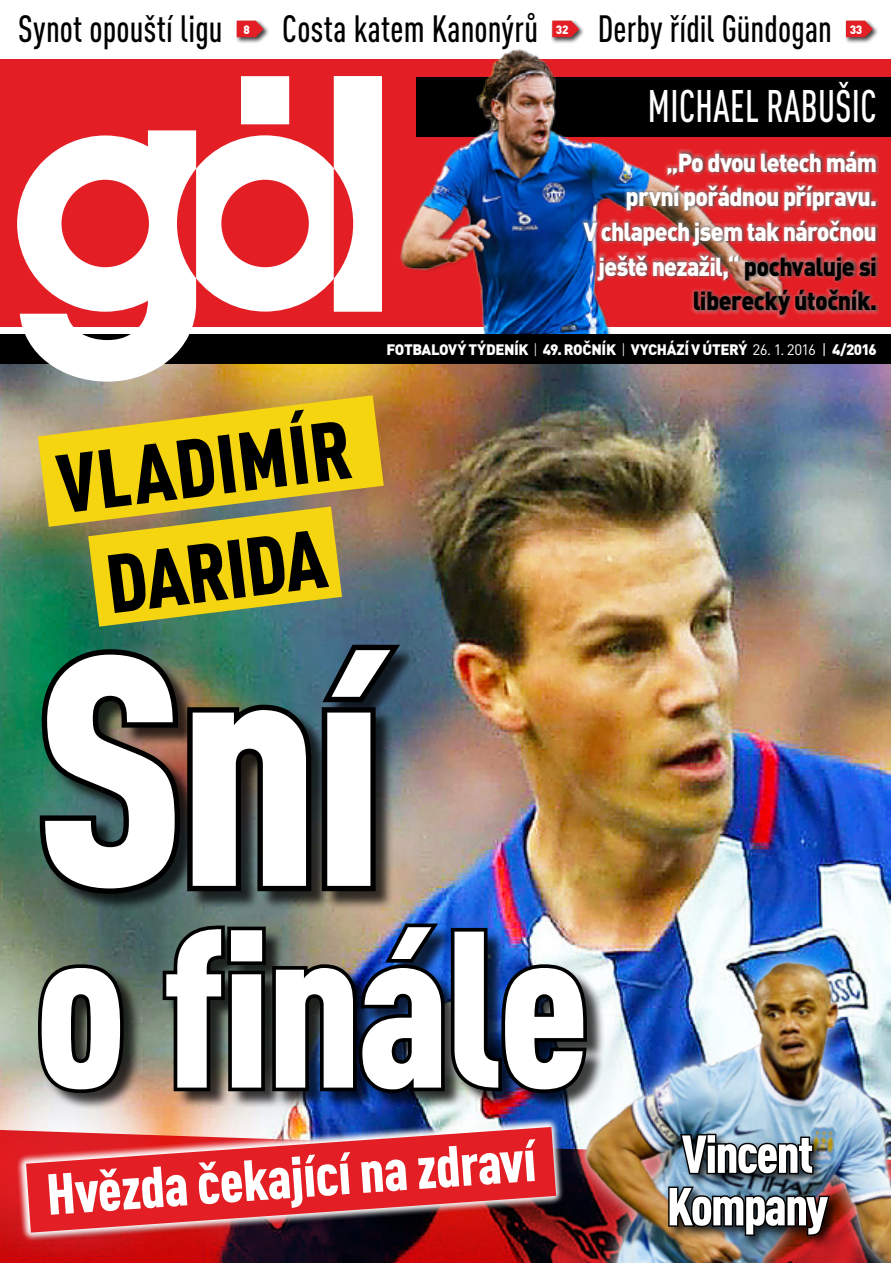
<style>
.page{position:relative;width:891px;height:1263px;background:#fff}
.page>*{position:absolute;margin:0;border:0;box-sizing:border-box;transform-origin:0 0}
.t1{font:900 condensed 322.05px "DIN Pro";color:#fff}
.t2{font:900 condensed 219.15px "DIN Pro";color:#fff}
.t3{font:900 condensed 81.6px/105.3px "DIN Pro";color:#000;text-align:center}
.t4{font:900 condensed 56.85px "DIN Pro";color:#fff}
.t5{font:900 condensed 52.5px/52.5px "DIN Pro";letter-spacing:-.035em;color:#fff}
.t6{font:500 condensed 45px "DIN Pro";letter-spacing:.01em;color:#fff;scale:.85 1}
.t7{font:500 condensed 37.5px "DIN Pro";letter-spacing:.005em;color:#000;scale:.93 1}
.t8{font:900 25.65px/34.7px "DIN Pro";letter-spacing:-.03em;color:#fff;text-align:right;scale:.9 1}
.t9{font:900 15px "DIN Pro";letter-spacing:-.03em;color:#fff}
.t10{font:900 12px "DIN Pro";color:#fff}
.s1{color:#000}
.s2{font-weight:300}
.s3{font-weight:400}
</style>
<div class="page">
<img style="left:0;top:364px;width:891px;height:724px">
<div style="left:0;top:60px;width:891px;height:267px;background:#e31f25"></div>
<div style="left:417px;top:77px;width:474px;height:59px;background:#000"></div>
<div style="left:43px;top:648px;width:374px;height:264px;background:#000;opacity:.75"></div>
<img style="left:34px;top:683px;width:371px;height:216px">
<div style="left:41px;top:926px;width:564px;height:184px;background:#000;opacity:.75"></div>
<svg style="left:32px;top:960px;width:98px;height:128px;background:#363a33"></svg>
<img style="left:159px;top:917px;width:228px;height:171px">
<img style="left:393px;top:49px;width:421px;height:285px">
<img style="left:387px;top:902px;width:504px;height:361px">
<div style="left:581px;top:148px;width:298px;height:171px;background:#fff;opacity:.4"></div>
<img style="left:0;top:1088px;width:628px;height:175px">
<div style="left:0;top:334px;width:891px;height:30px;background:#000"></div>
<svg style="left:17px;top:76px;width:365px;height:263px;fill:#fff"></svg>
<div style="left:236px;top:20px;width:34px;height:24px;background:#000;opacity:.75"></div>
<svg style="left:237px;top:21px;width:27px;height:16px"></svg>
<div style="left:551px;top:20px;width:35px;height:24px;background:#000;opacity:.75"></div>
<svg style="left:552px;top:21px;width:27px;height:16px"></svg>
<div style="left:845px;top:20px;width:35px;height:24px;background:#000;opacity:.75"></div>
<svg style="left:846px;top:21px;width:27px;height:16px"></svg>
<img style="left:0;top:339px;width:480px;height:244px">
<img style="left:0;top:450px;width:438px;height:233px">
<div style="left:666px;top:1131px;width:177px;height:117px;background:#000;opacity:.8"></div>
<img style="left:667px;top:1132px;width:164px;height:105px">
<h3 class="t7" style="left:18px;top:1px;width:221px">Synot opouští ligu</h3>
<p class="t10" style="left:244px;top:21px;width:8px">8</p>
<h3 class="t7" style="left:282px;top:1px;width:277px">Costa katem Kanonýrů</h3>
<p class="t10" style="left:556px;top:21px;width:14px">32</p>
<h3 class="t7" style="left:598px;top:1px;width:253px">Derby řídil Gündogan</h3>
<p class="t10" style="left:850px;top:21px;width:14px">33</p>
<h3 class="t6" style="left:648px;top:73px;width:271px">MICHAEL RABUŠIC</h3>
<p class="t8" style="left:583px;top:144px;width:328px">„Po dvou letech mám<br>první pořádnou přípravu.<br>V chlapech jsem tak náročnou ještě nezažil, “ <span class="s1">pochvaluje si liberecký útočník.</span></p>
<p class="t9" style="left:387px;top:339px;width:492px">FOTBALOVÝ TÝDENÍK <span class="s2">|</span> 49. ROČNÍK <span class="s2">|</span> VYCHÁZÍ V ÚTERÝ <span class="s3">26. 1. 2016 |</span> 4/2016</p>
<h3 class="t3" style="left:52px;top:431px;width:297px;rotate:-7deg">VLADIMÍR<br>DARIDA</h3>
<h1 class="t1" style="left:35px;top:571px;width:352px">Sní</h1>
<h2 class="t2" style="left:35px;top:873px;width:557px">o finále</h2>
<h3 class="t4" style="left:44px;top:1159px;width:492px;rotate:-4deg">Hvězda čekající na zdraví</h3>
<h3 class="t5" style="left:667px;top:1127px;width:163px">Vincent<br>Kompany</h3>
</div>
